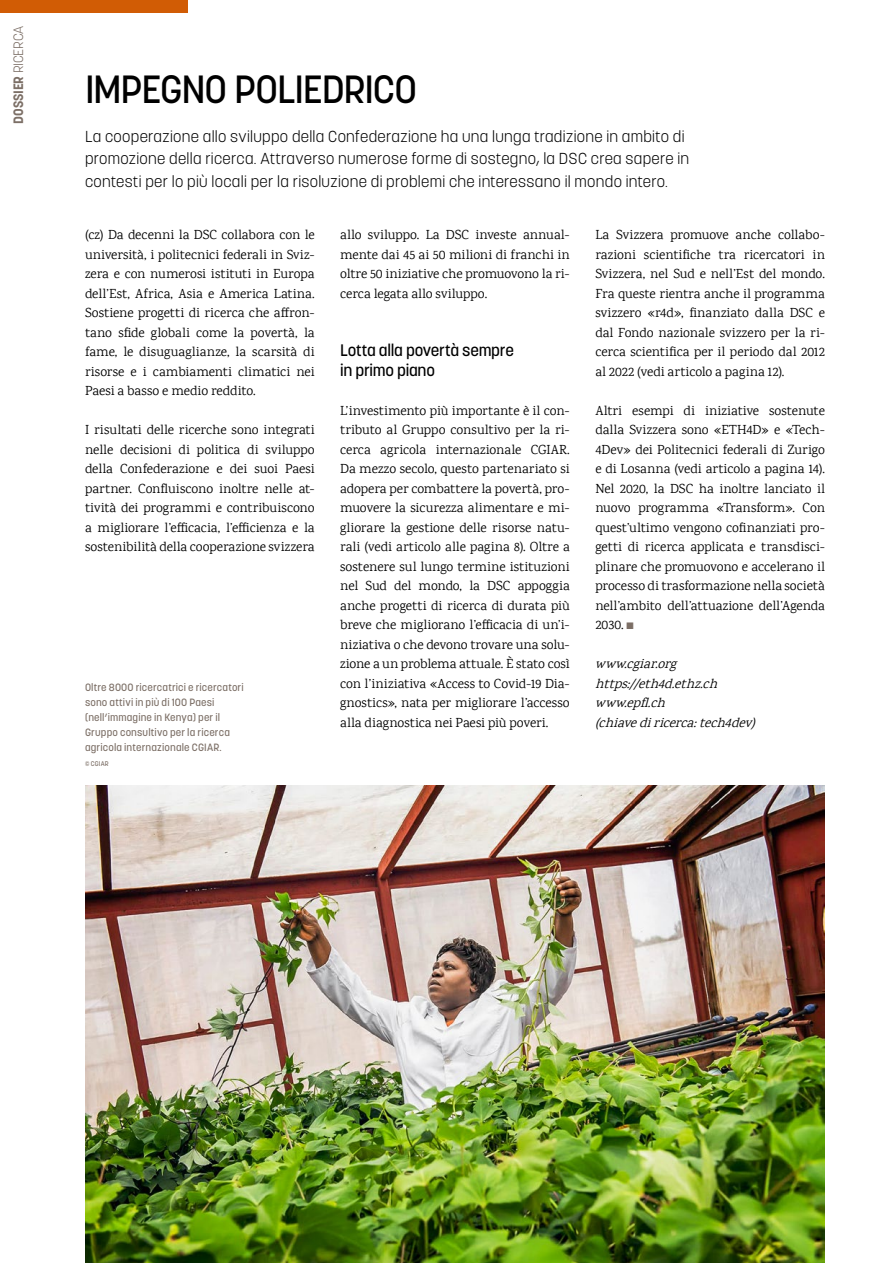
<style>
.page{position:relative;width:893px;height:1263px;background:#fff}
.page>*{position:absolute;margin:0;border:0;box-sizing:border-box;transform-origin:0 0}
.t1{font:500 39px "Korolev";letter-spacing:-.03em;color:#000}
.t2{font:500 16.5px/19.5px "Korolev";letter-spacing:-.02em;color:#000}
.t3{font:300 15.75px/22.5px "Korolev";letter-spacing:.015em;color:#000}
.t4{font:13.5px/19.5px "Karma";color:#000;text-align:justify}
.t5{font:italic 13.5px/19.5px "Karma";color:#000}
.t6{font:700 13.5px "Korolev";letter-spacing:-.01em;color:#7c6f66}
.t7{font:500 10.5px/15px "Korolev";letter-spacing:.015em;color:#7c6f66}
.t8{font:500 6.75px "Korolev";letter-spacing:.025em;color:#7c6f66}
.s1{font-weight:300}
.s2{color:#7c6f66}
</style>
<div class="page">
<img style="left:85px;top:785px;width:740px;height:478px">
<div style="left:0;top:0;width:188px;height:13px;background:#d15c05"></div>
<p class="t6" style="left:10px;top:124px;width:100px;rotate:-90deg">DOSSIER <span class="s1">RICERCA</span></p>
<h1 class="t1" style="left:85px;top:64px;width:334px">IMPEGNO POLIEDRICO</h1>
<p class="t3" style="left:85px;top:125px;width:606px">La cooperazione allo sviluppo della Confederazione ha una lunga tradizione in ambito di promozione della ricerca. Attraverso numerose forme di sostegno, la DSC crea sapere in contesti per lo più locali per la risoluzione di problemi che interessano il mondo intero.</p>
<p class="t4" style="left:85px;top:225px;width:231px">(cz) Da decenni la DSC collabora con le università, i politecnici federali in Sviz&shy;zera e con numerosi istituti in Europa dell’Est, Africa, Asia e America Latina.<br>Sostiene progetti di ricerca che affron&shy;tano sfide globali come la povertà, la fame, le disuguaglianze, la scarsità di risorse e i cambiamenti climatici nei Paesi a basso e medio reddito.</p>
<p class="t4" style="left:85px;top:420px;width:231px">I risultati delle ricerche sono integrati nelle decisioni di politica di sviluppo della Confederazione e dei suoi Paesi partner. Confluiscono inoltre nelle at&shy;tività dei programmi e contribuiscono a migliorare l’efficacia, l’efficienza e la sostenibilità della cooperazione svizzera</p>
<p class="t7" style="left:85px;top:679px;width:160px">Oltre 8000 ricercatrici e ricercatori sono attivi in più di 100 Paesi (nell’immagine in Kenya) per il Gruppo consultivo per la ricerca agricola internazionale CGIAR.</p>
<p class="t8" style="left:85px;top:759px;width:25px">© CGIAR</p>
<p class="t4" style="left:340px;top:225px;width:231px">allo sviluppo. La DSC investe annual&shy;mente dai 45 ai 50 milioni di franchi in oltre 50 iniziative che promuovono la ri&shy;cerca legata allo sviluppo.</p>
<p class="t2" style="left:340px;top:341px;width:175px">Lotta alla povertà sempre in primo piano</p>
<p class="t4" style="left:340px;top:400px;width:231px">L’investimento più importante è il con&shy;tributo al Gruppo consultivo per la ri&shy;cerca agricola internazionale CGIAR.<br>Da mezzo secolo, questo partenariato si adopera per combattere la povertà, pro&shy;muovere la sicurezza alimentare e mi&shy;gliorare la gestione delle risorse natu&shy;rali (vedi articolo alle pagina 8). Oltre a sostenere sul lungo termine istituzioni nel Sud del mondo, la DSC appoggia anche progetti di ricerca di durata più breve che migliorano l’efficacia di un’i&shy;niziativa o che devono trovare una solu&shy;zione a un problema attuale. È stato così con l’iniziativa «Access to Covid-19 Dia&shy;gnostics», nata per migliorare l’accesso alla diagnostica nei Paesi più poveri.</p>
<p class="t4" style="left:595px;top:225px;width:231px">La Svizzera promuove anche collabo&shy;razioni scientifiche tra ricercatori in Svizzera, nel Sud e nell’Est del mondo.<br>Fra queste rientra anche il programma svizzero «r4d», finanziato dalla DSC e dal Fondo nazionale svizzero per la ri&shy;cerca scientifica per il periodo dal 2012 al 2022 (vedi articolo a pagina 12).</p>
<p class="t4" style="left:595px;top:400px;width:231px">Altri esempi di iniziative sostenute dalla Svizzera sono «ETH4D» e «Tech-4Dev» dei Politecnici federali di Zurigo e di Losanna (vedi articolo a pagina 14).<br>Nel 2020, la DSC ha inoltre lanciato il nuovo programma «Transform». Con quest’ultimo vengono cofinanziati pro&shy;getti di ricerca applicata e transdisci&shy;plinare che promuovono e accelerano il processo di trasformazione nella società nell’ambito dell’attuazione dell’Agenda 2030. <span class="s2">■</span></p>
<p class="t5" style="left:595px;top:654px;width:166px">www.cgiar.org https://eth4d.ethz.ch www.epfl.ch (chiavediricerca:tech4dev)</p>
</div>
